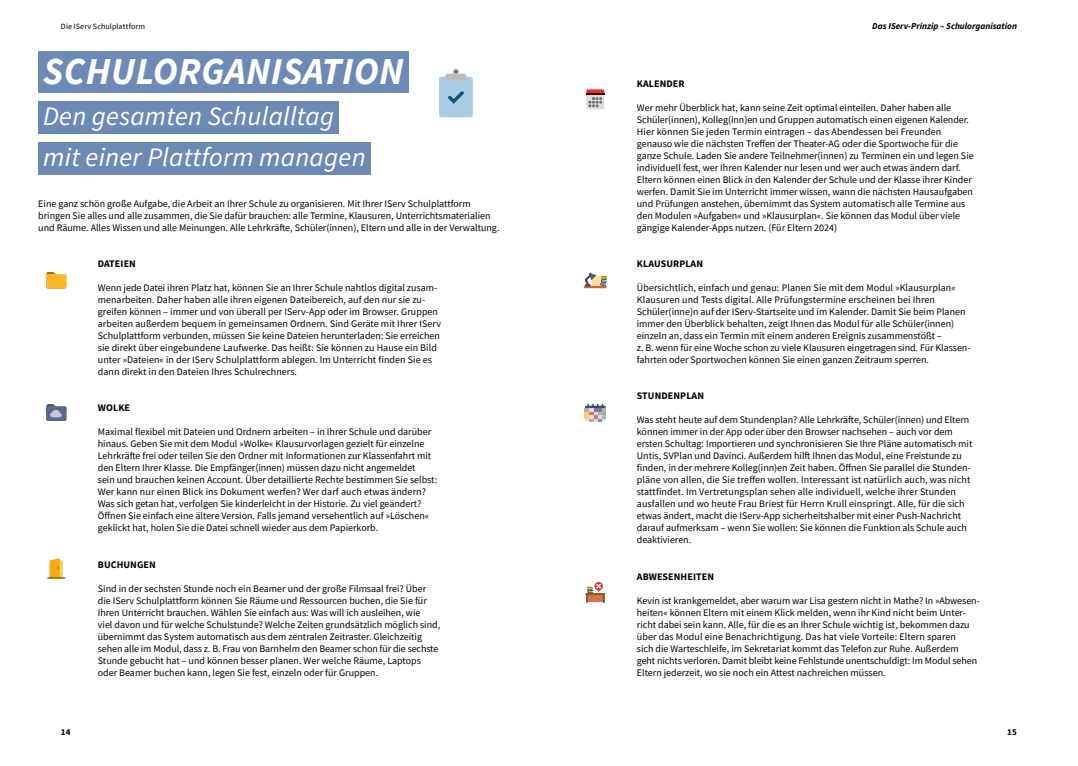
<style>
.page{position:relative;width:1078px;height:766px;background:#fff}
.page>*{position:absolute;margin:0;border:0;box-sizing:border-box;transform-origin:0 0}
.t1{font:italic 700 38px "Source Sans Pro";letter-spacing:.01em;color:#fff}
.t2{font:italic 26.6px/41.1px "Source Sans Pro";letter-spacing:.01em;color:#fff}
.t3{font:10px/12px "Source Sans Pro";color:#000}
.t4{font:700 10px "Source Sans Pro";letter-spacing:.01em;color:#000}
.t5{font:italic 700 9px "Source Sans Pro";color:#000}
.t6{font:700 9px "Source Sans Pro";color:#000}
.t7{font:8px "Source Sans Pro";letter-spacing:.01em;color:#000}
</style>
<div class="page">
<div style="left:38px;top:51px;width:370px;height:41px;background:#6d8ab6"></div>
<div style="left:38px;top:101px;width:301px;height:32px;background:#6d8ab6"></div>
<div style="left:38px;top:142px;width:332px;height:32px;background:#6d8ab6"></div>
<svg style="left:46px;top:272px;width:21px;height:17px"></svg>
<svg style="left:46px;top:404px;width:21px;height:17px"></svg>
<svg style="left:47px;top:558px;width:18px;height:20px"></svg>
<svg style="left:586px;top:91px;width:18px;height:18px"></svg>
<svg style="left:586px;top:89px;width:18px;height:18px"></svg>
<hr style="left:583px;top:285px;width:23px;height:3px;background:#ce6733">
<svg style="left:584px;top:272px;width:22px;height:14px"></svg>
<svg style="left:584px;top:403px;width:21px;height:18px"></svg>
<svg style="left:585px;top:582px;width:20px;height:21px"></svg>
<div style="left:439px;top:77px;width:33px;height:40px;background:#a9cce1;border-radius:2px"></div>
<svg style="left:445px;top:69px;width:21px;height:11px"></svg>
<svg style="left:448px;top:91px;width:16px;height:13px"></svg>
<p class="t7" style="left:61px;top:21px;width:86px">Die IServ Schulplattform</p>
<h1 class="t1" style="left:43px;top:45px;width:362px">SCHULORGANISATION</h1>
<h2 class="t2" style="left:43px;top:95px;width:324px">Den gesamten Schulalltag mit einer Plattform managen</h2>
<p class="t3" style="left:38px;top:198px;width:462px">Eine ganz schön große Aufgabe, die Arbeit an Ihrer Schule zu organisieren. Mit Ihrer IServ Schulplattform bringen Sie alles und alle zusammen, die Sie dafür brauchen: alle Termine, Klausuren, Unterrichtsmaterialien und Räume. Alles Wissen und alle Meinungen. Alle Lehrkräfte, Schüler(innen), Eltern und alle in der Verwaltung.</p>
<p class="t4" style="left:98px;top:257px;width:40px">DATEIEN</p>
<p class="t3" style="left:98px;top:282px;width:344px">Wenn jede Datei ihren Platz hat, können Sie an Ihrer Schule nahtlos digital zusam&shy;menarbeiten. Daher haben alle ihren eigenen Dateibereich, auf den nur sie zu&shy;greifen können – immer und von überall per IServ-App oder im Browser. Gruppen arbeiten außerdem bequem in gemeinsamen Ordnern. Sind Geräte mit Ihrer IServ Schulplattform verbunden, müssen Sie keine Dateien herunterladen: Sie erreichen sie direkt über eingebundene Laufwerke. Das heißt: Sie können zu Hause ein Bild unter »Dateien« in der IServ Schulplattform ablegen. Im Unterricht finden Sie es dann direkt in den Dateien Ihres Schulrechners.</p>
<p class="t4" style="left:98px;top:401px;width:34px">WOLKE</p>
<p class="t3" style="left:98px;top:426px;width:341px">Maximal flexibel mit Dateien und Ordnern arbeiten – in Ihrer Schule und darüber hinaus. Geben Sie mit dem Modul »Wolke« Klausurvorlagen gezielt für einzelne Lehrkräfte frei oder teilen Sie den Ordner mit Informationen zur Klassenfahrt mit den Eltern Ihrer Klasse. Die Empfänger(innen) müssen dazu nicht angemeldet<br>sein und brauchen keinen Account. Über detaillierte Rechte bestimmen Sie selbst:<br>Wer kann nur einen Blick ins Dokument werfen? Wer darf auch etwas ändern?<br>Was sich getan hat, verfolgen Sie kinderleicht in der Historie. Zu viel geändert?<br>Öffnen Sie einfach eine ältere Version. Falls jemand versehentlich auf »Löschen« geklickt hat, holen Sie die Datei schnell wieder aus dem Papierkorb.</p>
<p class="t4" style="left:98px;top:557px;width:59px">BUCHUNGEN</p>
<p class="t3" style="left:98px;top:582px;width:344px">Sind in der sechsten Stunde noch ein Beamer und der große Filmsaal frei? Über die IServ Schulplattform können Sie Räume und Ressourcen buchen, die Sie für Ihren Unterricht brauchen. Wählen Sie einfach aus: Was will ich ausleihen, wie<br>viel davon und für welche Schulstunde? Welche Zeiten grundsätzlich möglich sind, übernimmt das System automatisch aus dem zentralen Zeitraster. Gleichzeitig sehen alle im Modul, dass z. B. Frau von Barnhelm den Beamer schon für die sechste Stunde gebucht hat – und können besser planen. Wer welche Räume, Laptops oder Beamer buchen kann, legen Sie fest, einzeln oder für Gruppen.</p>
<p class="t5" style="left:872px;top:20px;width:146px">Das IServ-Prinzip – Schulorganisation</p>
<p class="t4" style="left:636px;top:77px;width:49px">KALENDER</p>
<p class="t3" style="left:636px;top:102px;width:338px">Wer mehr Überblick hat, kann seine Zeit optimal einteilen. Daher haben alle Schüler(innen), Kolleg(inn)en und Gruppen automatisch einen eigenen Kalender.<br>Hier können Sie jeden Termin eintragen – das Abendessen bei Freunden genauso wie die nächsten Treffen der Theater-AG oder die Sportwoche für die ganze Schule. Laden Sie andere Teilnehmer(innen) zu Terminen ein und legen Sie individuell fest, wer Ihren Kalender nur lesen und wer auch etwas ändern darf.<br>Eltern können einen Blick in den Kalender der Schule und der Klasse ihrer Kinder werfen. Damit Sie im Unterricht immer wissen, wann die nächsten Hausaufgaben und Prüfungen anstehen, übernimmt das System automatisch alle Termine aus den Modulen »Aufgaben« und »Klausurplan«. Sie können das Modul über viele gängige Kalender-Apps nutzen. (Für Eltern 2024)</p>
<p class="t4" style="left:636px;top:257px;width:68px">KLAUSURPLAN</p>
<p class="t3" style="left:636px;top:282px;width:335px">Übersichtlich, einfach und genau: Planen Sie mit dem Modul »Klausurplan« Klausuren und Tests digital. Alle Prüfungstermine erscheinen bei Ihren Schüler(inne)n auf der IServ-Startseite und im Kalender. Damit Sie beim Planen immer den Überblick behalten, zeigt Ihnen das Modul für alle Schüler(innen) einzeln an, dass ein Termin mit einem anderen Ereignis zusammenstößt –<br>z. B. wenn für eine Woche schon zu viele Klausuren eingetragen sind. Für Klassen&shy;fahrten oder Sportwochen können Sie einen ganzen Zeitraum sperren.</p>
<p class="t4" style="left:636px;top:389px;width:69px">STUNDENPLAN</p>
<p class="t3" style="left:636px;top:414px;width:337px">Was steht heute auf dem Stundenplan? Alle Lehrkräfte, Schüler(innen) und Eltern können immer in der App oder über den Browser nachsehen – auch vor dem ersten Schultag: Importieren und synchronisieren Sie Ihre Pläne automatisch mit Untis, SVPlan und Davinci. Außerdem hilft Ihnen das Modul, eine Freistunde zu finden, in der mehrere Kolleg(inn)en Zeit haben. Öffnen Sie parallel die Stunden&shy;pläne von allen, die Sie treffen wollen. Interessant ist natürlich auch, was nicht stattfindet. Im Vertretungsplan sehen alle individuell, welche ihrer Stunden ausfallen und wo heute Frau Briest für Herrn Krull einspringt. Alle, für die sich etwas ändert, macht die IServ-App sicherheitshalber mit einer Push-Nachricht darauf aufmerksam – wenn Sie wollen: Sie können die Funktion als Schule auch deaktivieren.</p>
<p class="t4" style="left:636px;top:569px;width:79px">ABWESENHEITEN</p>
<p class="t3" style="left:636px;top:594px;width:344px">Kevin ist krankgemeldet, aber warum war Lisa gestern nicht in Mathe? In »Abwesen&shy;heiten« können Eltern mit einem Klick melden, wenn ihr Kind nicht beim Unter&shy;richt dabei sein kann. Alle, für die es an Ihrer Schule wichtig ist, bekommen dazu über das Modul eine Benachrichtigung. Das hat viele Vorteile: Eltern sparen<br>sich die Warteschleife, im Sekretariat kommt das Telefon zur Ruhe. Außerdem<br>geht nichts verloren. Damit bleibt keine Fehlstunde unentschuldigt: Im Modul sehen Eltern jederzeit, wo sie noch ein Attest nachreichen müssen.</p>
<p class="t6" style="left:61px;top:725px;width:11px">14</p>
<p class="t6" style="left:1007px;top:725px;width:11px">15</p>
</div>
